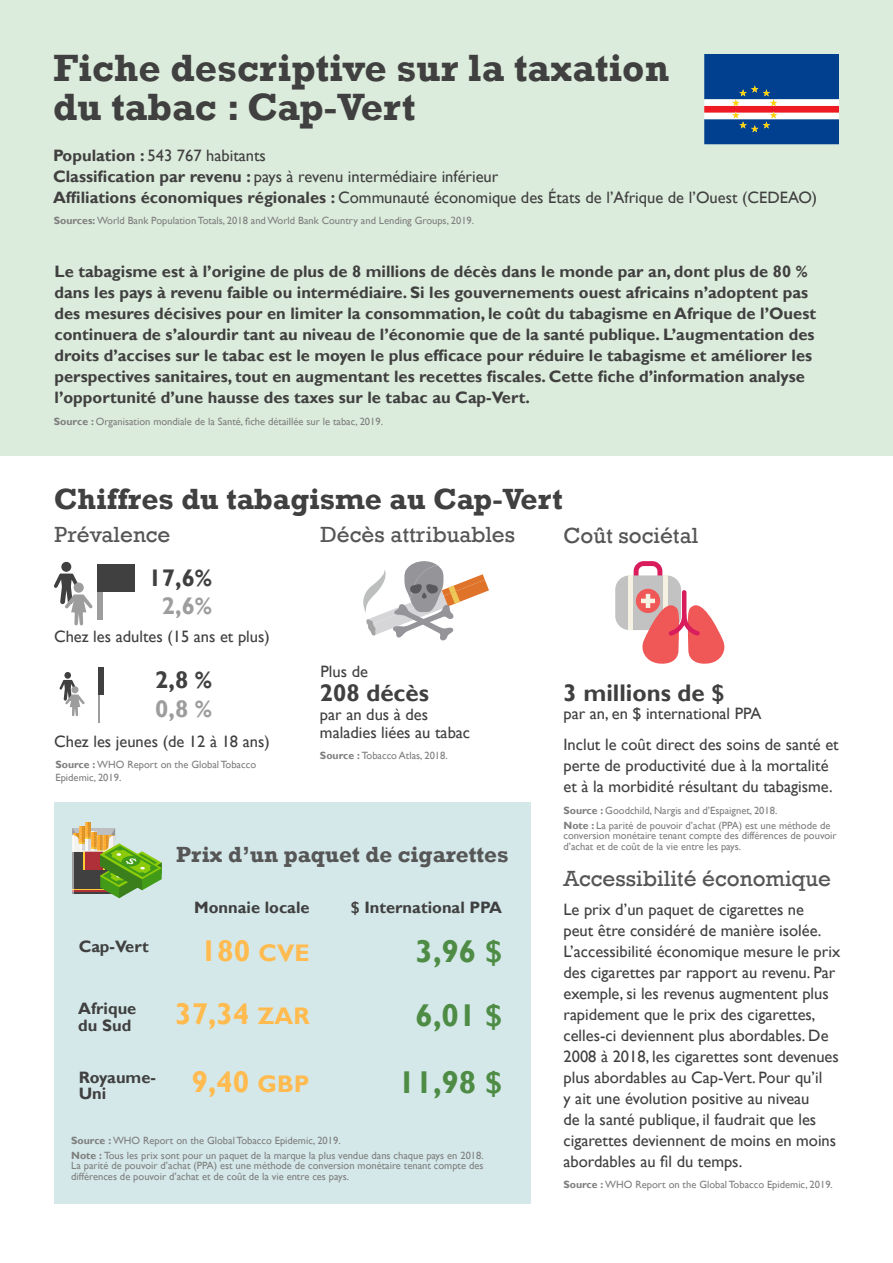
<style>
.page{position:relative;width:893px;height:1263px;background:#fff}
.page>*{position:absolute;margin:0;border:0;box-sizing:border-box;transform-origin:0 0}
.t1{font:700 39px "Rockwell";color:#404040}
.t2{font:700 31.5px/67.3px "Gill Sans";color:#4e8c45;text-align:center}
.t3{font:700 30px "Rockwell";color:#404040}
.t4{font:700 30px/62.2px "Gill Sans";color:#ffbb4f;text-align:right}
.t5{font:700 24px "Gill Sans";color:#404040}
.t6{font:700 24px "Gill Sans";color:#9d9d9d}
.t7{font:22.5px "Rockwell";color:#565656}
.t8{font:700 22.5px "Rockwell";color:#565656}
.t9{font:16.5px/21px "Gill Sans";color:#404040}
.t10{font:700 16.5px/21px "Gill Sans";color:#404040}
.t11{font:10.5px/15px "Gill Sans";color:#7e7e7e}
.s1{font-weight:700}
.s2{font-size:24px}
</style>
<div class="page">
<hr style="left:98px;top:695px;width:2px;height:27px;background:#9d9d9d">
<div style="left:64px;top:672px;width:7px;height:7px;background:#404040;border-radius:50%"></div>
<svg style="left:59px;top:680px;width:26px;height:36px"></svg>
<div style="left:98px;top:667px;width:6px;height:28px;background:#404040"></div>
<div style="left:61px;top:562px;width:10px;height:10px;background:#404040;border-radius:50%"></div>
<svg style="left:54px;top:573px;width:39px;height:52px"></svg>
<div style="left:98px;top:592px;width:5px;height:27px;background:#9d9d9d"></div>
<div style="left:98px;top:564px;width:37px;height:28px;background:#404040"></div>
<div style="left:0;top:0;width:893px;height:455px;background:#dcecdc"></div>
<div style="left:54px;top:801px;width:476px;height:402px;background:#d5e8e9"></div>
<svg style="left:363px;top:561px;width:126px;height:80px"></svg>
<svg style="left:634px;top:561px;width:28px;height:14px"></svg>
<div style="left:615px;top:575px;width:66px;height:55px;background:#c2c2c2;border-radius:14px"></div>
<div style="left:636px;top:589px;width:24px;height:24px;background:#f05757;border-radius:50%"></div>
<div style="left:628px;top:575px;width:5px;height:55px;background:#f5f2e3"></div>
<div style="left:663px;top:575px;width:5px;height:55px;background:#f5f2e3"></div>
<svg style="left:639px;top:590px;width:86px;height:74px"></svg>
<hr style="left:88px;top:822px;width:3px;height:52px;background:#231f20">
<hr style="left:85px;top:822px;width:1px;height:52px;background:#fff">
<svg style="left:72px;top:823px;width:90px;height:75px"></svg>
<svg style="left:704px;top:54px;width:135px;height:90px;background:#3b5c95"></svg>
<h1 class="t1" style="left:53px;top:44px;width:617px">Fiche descriptive sur la taxation</h1>
<h1 class="t1" style="left:53px;top:84px;width:364px">du tabac : Cap-Vert</h1>
<p class="t9" style="left:53px;top:145px;width:766px"><span class="s1">Population :</span> 543 767 habitants<br><span class="s1">Classification par revenu :</span> pays à revenu intermédiaire inférieur<br><span class="s1">Affiliations économiques régionales :</span> Communauté économique des États de l’Afrique de l’Ouest (CEDEAO)</p>
<p class="t11" style="left:54px;top:213px;width:422px"><span class="s1">Sources:</span> World Bank Population Totals, 2018 and World Bank Country and Lending Groups, 2019.</p>
<p class="t10" style="left:55px;top:262px;width:763px">Le tabagisme est à l’origine de plus de 8 millions de décès dans le monde par an, dont plus de 80 % dans les pays à revenu faible ou intermédiaire. Si les gouvernements ouest africains n’adoptent pas des mesures décisives pour en limiter la consommation, le coût du tabagisme en Afrique de l’Ouest continuera de s’alourdir tant au niveau de l’économie que de la santé publique. L’augmentation des droits d’accises sur le tabac est le moyen le plus efficace pour réduire le tabagisme et améliorer les perspectives sanitaires, tout en augmentant les recettes fiscales. Cette fiche d’information analyse l’opportunité d’une hausse des taxes sur le tabac au Cap-Vert.</p>
<p class="t11" style="left:54px;top:414px;width:331px"><span class="s1">Source :</span> Organisation mondiale de la Santé, fiche détaillée sur le tabac, 2019.</p>
<h3 class="t3" style="left:54px;top:481px;width:510px">Chiffres du tabagisme au Cap-Vert</h3>
<h3 class="t7" style="left:321px;top:522px;width:196px">Décès attribuables</h3>
<h3 class="t7" style="left:563px;top:522px;width:136px">Coût sociétal</h3>
<h3 class="t7" style="left:55px;top:522px;width:117px">Prévalence</h3>
<h3 class="t5" style="left:149px;top:564px;width:65px">17,6%</h3>
<h3 class="t6" style="left:162px;top:591px;width:52px">2,6%</h3>
<p class="t9" style="left:54px;top:626px;width:217px">Chez les adultes (15 ans et plus)</p>
<h3 class="t5" style="left:155px;top:665px;width:58px">2,8 %</h3>
<h3 class="t6" style="left:155px;top:694px;width:58px">0,8 %</h3>
<p class="t9" style="left:54px;top:731px;width:217px">Chez les jeunes (de 12 à 18 ans)</p>
<p class="t11" style="left:55px;top:758px;width:202px;line-height:12.6px"><span class="s1">Source :</span> WHO Report on the Global Tobacco<br>Epidemic, 2019.</p>
<p class="t9" style="left:320px;top:661px;width:49px">Plus de</p>
<h3 class="t5" style="left:320px;top:679px;width:111px">208 décès</h3>
<p class="t9" style="left:320px;top:706px;width:152px;line-height:18px">par an dus à des maladies liées au tabac</p>
<p class="t11" style="left:320px;top:748px;width:129px"><span class="s1">Source :</span> Tobacco Atlas, 2018.</p>
<h3 class="t8" style="left:176px;top:841px;width:334px">Prix d’un paquet de cigarettes</h3>
<p class="t10" style="left:194px;top:897px;width:117px">Monnaie locale</p>
<p class="t10" style="left:351px;top:897px;width:153px">$ International PPA</p>
<h2 class="t2" style="left:416px;top:919px;width:88px">3,96 $</h2>
<p class="t10" style="left:79px;top:936px;width:72px">Cap-Vert</p>
<h3 class="t4" style="left:175px;top:921px;width:136px">180 <span class="s2">CVE<br></span>37,34 <span class="s2">ZAR</span></h3>
<p class="t10" style="left:78px;top:1001px;width:60px;line-height:16.5px">Afrique du Sud</p>
<h2 class="t2" style="left:398px;top:982px;width:105px">6,01 $<br>11,98 $</h2>
<p class="t11" style="left:71px;top:1133px;width:414px"><span class="s1">Source :</span> WHO Report on the Global Tobacco Epidemic, 2019.<br><span class="s1">Note :</span> Tous les prix sont pour un paquet de la marque la plus vendue dans chaque pays en 2018.</p>
<p class="t11" style="left:71px;top:1160px;width:414px;line-height:10.5px">La parité de pouvoir d’achat (PPA) est une méthode de conversion monétaire tenant compte des différences de pouvoir d’achat et de coût de la vie entre ces pays.</p>
<p class="t10" style="left:79px;top:1069px;width:79px;line-height:16.5px">Royaume-<br>Uni</p>
<h3 class="t4" style="left:191px;top:1051px;width:120px">9,40 <span class="s2">GBP</span></h3>
<h3 class="t5" style="left:563px;top:678px;width:163px">3 millions de $</h3>
<p class="t9" style="left:563px;top:704px;width:199px">par an, en $ international PPA</p>
<p class="t9" style="left:563px;top:735px;width:277px">Inclut le coût direct des soins de santé et perte de productivité due à la mortalité et à la morbidité résultant du tabagisme.</p>
<p class="t11" style="left:563px;top:803px;width:268px"><span class="s1">Source :</span> Goodchild, Nargis and d’Espaignet, 2018.<br><span class="s1">Note :</span> La parité de pouvoir d’achat (PPA) est une méthode de</p>
<p class="t11" style="left:563px;top:830px;width:275px;line-height:10.5px">conversion monétaire tenant compte des différences de pouvoir d’achat et de coût de la vie entre les pays.</p>
<h3 class="t7" style="left:563px;top:866px;width:269px">Accessibilité économique</h3>
<p class="t9" style="left:563px;top:899px;width:278px">Le prix d’un paquet de cigarettes ne<br>peut être considéré de manière isolée.<br>L’accessibilité économique mesure le prix des cigarettes par rapport au revenu. Par exemple, si les revenus augmentent plus rapidement que le prix des cigarettes, celles-ci deviennent plus abordables. De 2008 à 2018, les cigarettes sont devenues plus abordables au Cap-Vert. Pour qu’il<br>y ait une évolution positive au niveau<br>de la santé publique, il faudrait que les cigarettes deviennent de moins en moins abordables au fil du temps.</p>
<p class="t11" style="left:563px;top:1177px;width:271px"><span class="s1">Source :</span> WHO Report on the Global Tobacco Epidemic, 2019.</p>
</div>
